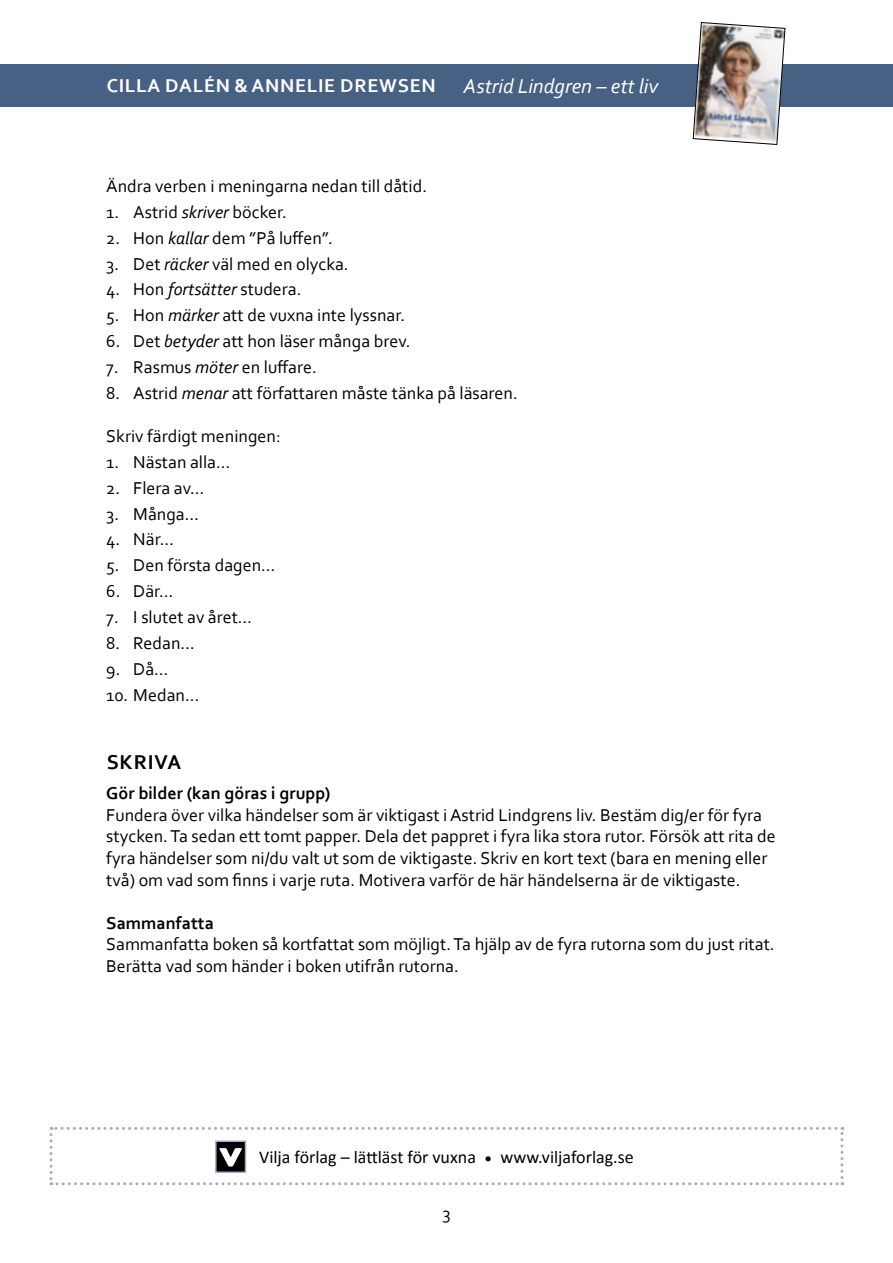
<style>
.page{position:relative;width:893px;height:1263px;background:#fff}
.page>*{position:absolute;margin:0;border:0;box-sizing:border-box;transform-origin:0 0}
.t1{font:italic 21px "Corbel";color:#fff}
.t2{font:700 21px "Corbel";letter-spacing:.04em;color:#000}
.t3{font:700 19.5px "Corbel";letter-spacing:.04em;color:#fff}
.t4{font:18px/21.6px "Corbel";color:#000}
.t5{font:18px "Calibri";color:#000}
.t6{font:700 18px "Corbel";color:#000}
.s1{font-style:italic}
</style>
<div class="page">
<div style="left:0;top:64px;width:893px;height:42px;background:#476184"></div>
<svg style="left:50px;top:1127px;width:793px;height:58px"></svg>
<div style="left:215px;top:1140px;width:31px;height:33px;border:2px solid #b0a6cb"></div>
<img style="left:693px;top:22px;width:92px;height:123px">
<p class="t3" style="left:107px;top:74px;width:331px">CILLA DALÉN &amp; ANNELIE DREWSEN</p>
<p class="t1" style="left:463px;top:73px;width:196px">Astrid Lindgren – ett liv</p>
<p class="t4" style="left:106px;top:175px;width:322px">Ändra verben i meningarna nedan till dåtid.</p>
<p class="t4" style="left:106px;top:201px;width:182px">1. Astrid <span class="s1">skriver</span> böcker.</p>
<p class="t4" style="left:106px;top:226px;width:228px">2. Hon <span class="s1">kallar</span> dem ”På luffen”.</p>
<p class="t4" style="left:106px;top:252px;width:244px">3. Det <span class="s1">räcker</span> väl med en olycka.</p>
<p class="t4" style="left:106px;top:278px;width:197px">4. Hon <span class="s1">fortsätter</span> studera.</p>
<p class="t4" style="left:106px;top:304px;width:300px">5. Hon <span class="s1">märker</span> att de vuxna inte lyssnar.</p>
<p class="t4" style="left:106px;top:330px;width:306px">6. Det <span class="s1">betyder</span> att hon läser många brev.</p>
<p class="t4" style="left:106px;top:356px;width:212px">7. Rasmus <span class="s1">möter</span> en luffare.</p>
<p class="t4" style="left:106px;top:382px;width:413px">8. Astrid <span class="s1">menar</span> att författaren måste tänka på läsaren.</p>
<p class="t4" style="left:106px;top:425px;width:176px">Skriv färdigt meningen:</p>
<p class="t4" style="left:106px;top:451px;width:126px">1. Nästan alla…</p>
<p class="t4" style="left:106px;top:476px;width:100px">2. Flera av…</p>
<p class="t4" style="left:106px;top:502px;width:94px">3. Många…</p>
<p class="t4" style="left:106px;top:528px;width:69px">4. När…</p>
<p class="t4" style="left:106px;top:554px;width:171px">5. Den första dagen…</p>
<p class="t4" style="left:106px;top:580px;width:69px">6. Där…</p>
<p class="t4" style="left:106px;top:606px;width:147px">7. I slutet av året…</p>
<p class="t4" style="left:106px;top:632px;width:90px">8. Redan…</p>
<p class="t4" style="left:106px;top:657px;width:64px">9. Då…</p>
<p class="t4" style="left:106px;top:683px;width:94px">10. Medan…</p>
<p class="t2" style="left:107px;top:749px;width:76px">SKRIVA</p>
<p class="t6" style="left:106px;top:782px;width:226px">Gör bilder (kan göras i grupp)</p>
<p class="t4" style="left:106px;top:803px;width:671px">Fundera över vilka händelser som är viktigast i Astrid Lindgrens liv. Bestäm dig/er för fyra stycken. Ta sedan ett tomt papper. Dela det pappret i fyra lika stora rutor. Försök att rita de fyra händelser som ni/du valt ut som de viktigaste. Skriv en kort text (bara en mening eller två) om vad som finns i varje ruta. Motivera varför de här händelserna är de viktigaste.</p>
<p class="t6" style="left:106px;top:911px;width:109px">Sammanfatta</p>
<p class="t4" style="left:106px;top:933px;width:670px">Sammanfatta boken så kortfattat som möjligt. Ta hjälp av de fyra rutorna som du just ritat.<br>Berätta vad som händer i boken utifrån rutorna.</p>
<p class="t5" style="left:259px;top:1144px;width:376px">Vilja förlag – lättläst för vuxna <sub>•</sub> www.viljaforlag.se</p>
<p class="t4" style="left:442px;top:1202px;width:10px">3</p>
</div>
